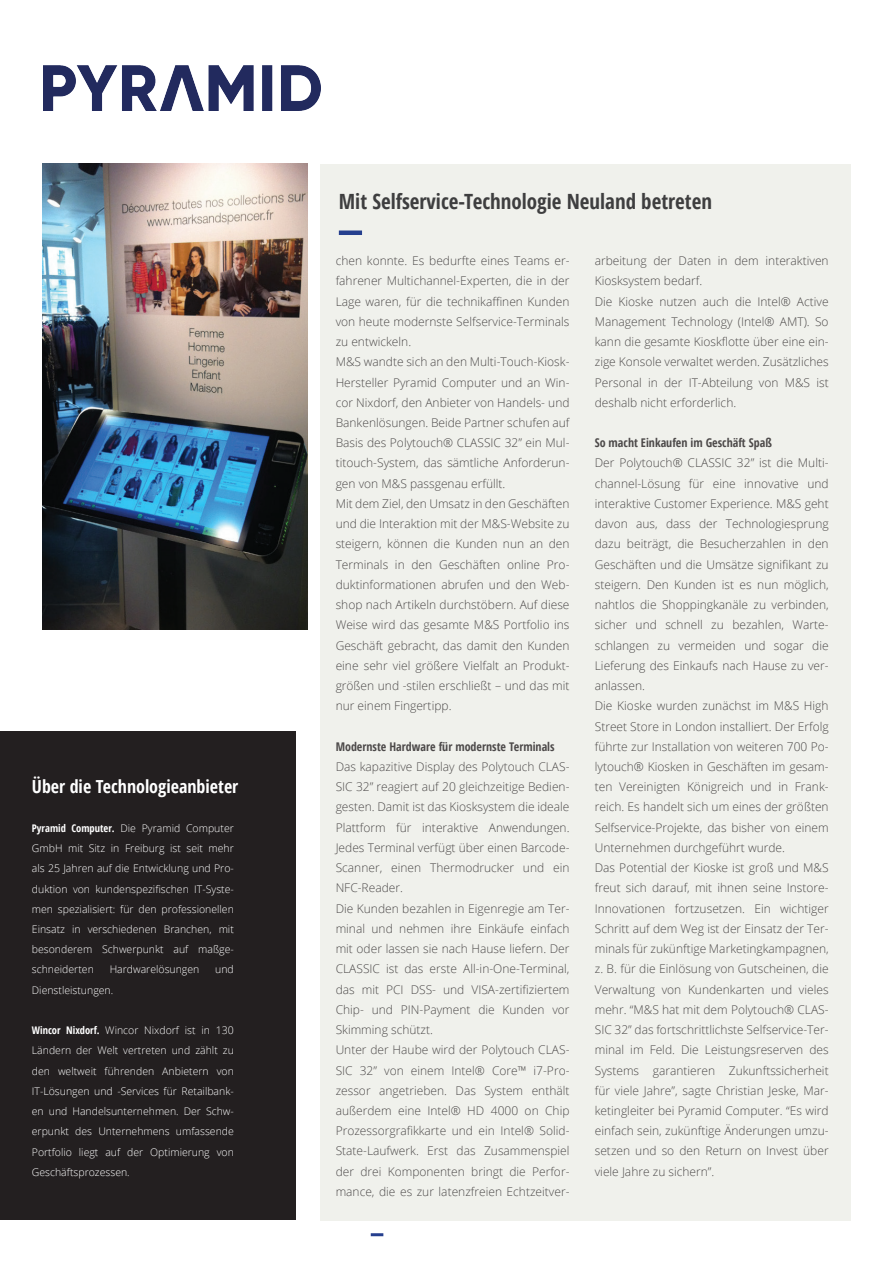
<style>
.page{position:relative;width:893px;height:1263px;background:#fff}
.page>*{position:absolute;margin:0;border:0;box-sizing:border-box;transform-origin:0 0}
.t1{font:700 condensed 21px "Open Sans";color:#3e3e3f}
.t2{font:700 condensed 18px "Open Sans";color:#fff}
.t3{font:300 12px/20.2px "Open Sans";color:#231f20}
.t4{font:700 condensed 12px "Open Sans";color:#231f20}
.t5{font:300 10.5px/20.2px "Open Sans";color:#fff;text-align:justify}
.s1{font-weight:700;font-stretch:condensed}
</style>
<div class="page">
<div style="left:320px;top:164px;width:530px;height:1056px;background:#f0f1ec"></div>
<img style="left:43px;top:164px;width:265px;height:465px">
<div style="left:339px;top:230px;width:23px;height:5px;background:#253f8e"></div>
<svg style="left:371px;top:1233px;width:12px;height:3px"></svg>
<img style="left:44px;top:65px;width:276px;height:45px">
<div style="left:0;top:731px;width:296px;height:488px;background:#231f20"></div>
<h2 class="t2" style="left:32px;top:774px;width:208px">Über die Technologieanbieter</h2>
<p class="t5" style="left:32px;top:817px;width:203px"><span class="s1">Pyramid Computer.</span> Die Pyramid Computer GmbH mit Sitz in Freiburg ist seit mehr als 25 Jahren auf die Entwicklung und Pro&shy;duktion von kundenspezifischen IT-Syste&shy;men spezialisiert: für den professionellen Einsatz in verschiedenen Branchen, mit besonderem Schwerpunkt auf maßge&shy;schneiderten</p>
<p class="t5" style="left:110px;top:959px;width:91px">Hardwarelösungen</p>
<p class="t5" style="left:215px;top:959px;width:20px">und</p>
<p class="t5" style="left:32px;top:979px;width:83px">Dienstleistungen.</p>
<p class="t5" style="left:32px;top:1020px;width:203px"><span class="s1">Wincor Nixdorf.</span> Wincor Nixdorf ist in 130<br>Ländern der Welt vertreten und zählt zu den weltweit führenden Anbietern von IT-Lösungen und -Services für Retailbank&shy;en und Handelsunternehmen. Der Schw&shy;erpunkt des Unternehmens umfassende Portfolio liegt auf der Optimierung von Geschäftsprozessen.</p>
<h1 class="t1" style="left:339px;top:187px;width:375px">Mit Selfservice-Technologie Neuland betreten</h1>
<p class="t3" style="left:336px;top:250px;width:235px">chen konnte. Es bedurfte eines Teams er&shy;fahrener Multichannel-Experten, die in der Lage waren, für die technikaffinen Kunden von heute modernste Selfservice-Terminals zu entwickeln.<br>M&amp;S wandte sich an den Multi-Touch-Kiosk-Hersteller Pyramid Computer und an Win&shy;cor Nixdorf, den Anbieter von Handels- und Bankenlösungen. Beide Partner schufen auf Basis des Polytouch® CLASSIC 32” ein Mul&shy;titouch-System, das sämtliche Anforderun&shy;gen von M&amp;S passgenau erfüllt.<br>Mit dem Ziel, den Umsatz in den Geschäften und die Interaktion mit der M&amp;S-Website zu steigern, können die Kunden nun an den Terminals in den Geschäften online Pro&shy;duktinformationen abrufen und den Web&shy;shop nach Artikeln durchstöbern. Auf diese Weise wird das gesamte M&amp;S Portfolio ins Geschäft gebracht, das damit den Kunden eine sehr viel größere Vielfalt an Produkt&shy;größen und -stilen erschließt – und das mit nur einem Fingertipp.</p>
<p class="t4" style="left:336px;top:738px;width:220px">Modernste Hardware für modernste Terminals</p>
<p class="t3" style="left:336px;top:756px;width:235px">Das kapazitive Display des Polytouch CLAS-SIC 32” reagiert auf 20 gleichzeitige Bedien&shy;gesten. Damit ist das Kiosksystem die ideale Plattform für interaktive Anwendungen.<br>Jedes Terminal verfügt über einen Barcode-Scanner, einen Thermodrucker und ein NFC-Reader.<br>Die Kunden bezahlen in Eigenregie am Ter&shy;minal und nehmen ihre Einkäufe einfach mit oder lassen sie nach Hause liefern. Der CLASSIC ist das erste All-in-One-Terminal, das mit PCI DSS- und VISA-zertifiziertem Chip- und PIN-Payment die Kunden vor Skimming schützt.<br>Unter der Haube wird der Polytouch CLAS-SIC 32” von einem Intel® Core™ i7-Pro&shy;zessor angetrieben. Das System enthält außerdem eine Intel® HD 4000 on Chip Prozessorgrafikkarte und ein Intel® Solid-State-Laufwerk. Erst das Zusammenspiel der drei Komponenten bringt die Perfor&shy;mance, die es zur latenzfreien Echtzeitver-</p>
<p class="t3" style="left:595px;top:250px;width:235px">arbeitung der Daten in dem interaktiven Kiosksystem bedarf.<br>Die Kioske nutzen auch die Intel® Active Management Technology (Intel® AMT). So kann die gesamte Kioskflotte über eine ein&shy;zige Konsole verwaltet werden. Zusätzliches Personal in der IT-Abteilung von M&amp;S ist deshalb nicht erforderlich.</p>
<p class="t4" style="left:595px;top:434px;width:179px">So macht Einkaufen im Geschäft Spaß</p>
<p class="t3" style="left:595px;top:453px;width:235px">Der Polytouch® CLASSIC 32” ist die Multi&shy;channel-Lösung für eine innovative und interaktive Customer Experience. M&amp;S geht davon aus, dass der Technologiesprung dazu beiträgt, die Besucherzahlen in den Geschäften und die Umsätze signifikant zu steigern. Den Kunden ist es nun möglich, nahtlos die Shoppingkanäle zu verbinden, sicher und schnell zu bezahlen, Warte&shy;schlangen zu vermeiden und sogar die Lieferung des Einkaufs nach Hause zu ver&shy;anlassen.<br>Die Kioske wurden zunächst im M&amp;S High Street Store in London installiert. Der Erfolg führte zur Installation von weiteren 700 Po&shy;lytouch® Kiosken in Geschäften im gesam&shy;ten Vereinigten Königreich und in Frank&shy;reich. Es handelt sich um eines der größten Selfservice-Projekte, das bisher von einem Unternehmen durchgeführt wurde.<br>Das Potential der Kioske ist groß und M&amp;S freut sich darauf, mit ihnen seine Instore-Innovationen fortzusetzen. Ein wichtiger Schritt auf dem Weg ist der Einsatz der Ter&shy;minals für zukünftige Marketingkampagnen, z. B. für die Einlösung von Gutscheinen, die Verwaltung von Kundenkarten und vieles mehr. “M&amp;S hat mit dem Polytouch® CLAS-SIC 32” das fortschrittlichste Selfservice-Ter&shy;minal im Feld. Die Leistungsreserven des Systems garantieren Zukunftssicherheit für viele Jahre”, sagte Christian Jeske, Mar&shy;ketingleiter bei Pyramid Computer. “Es wird einfach sein, zukünftige Änderungen umzu&shy;setzen und so den Return on Invest über viele Jahre zu sichern”.</p>
</div>
